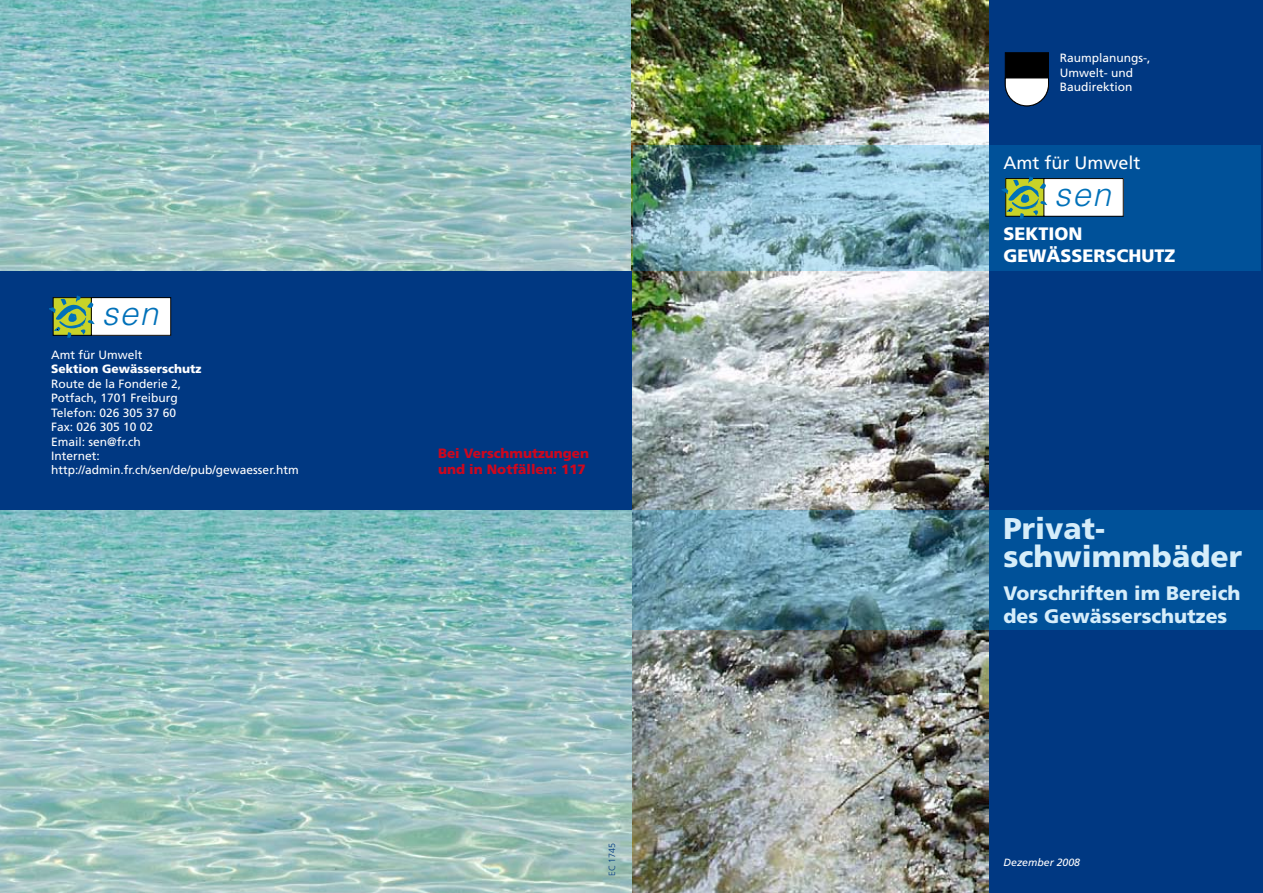
<style>
.page{position:relative;width:1263px;height:893px;background:#fff}
.page>*{position:absolute;margin:0;border:0;box-sizing:border-box;transform-origin:0 0}
.t1{font:italic 300 32.7px "Helvetica";letter-spacing:.055em;color:#0071b9}
.t2{font:900 30px/28.5px "Frutiger";color:#d5edfa}
.t3{font:900 19.5px/23.4px "Frutiger";color:#d5edfa}
.t4{font:900 18px/21.6px "Frutiger";color:#fff}
.t5{font:18px "Frutiger";color:#fff}
.t6{font:900 13.5px/16.2px "Frutiger";color:#cd071e}
.t7{font:12px/14.4px "Frutiger";color:#fff}
.t8{font:900 12px "Frutiger";color:#fff}
.t9{font:italic 10.5px "Frutiger";color:#fff}
.t10{font:300 9px "Frutiger";color:#003882}
</style>
<div class="page">
<img style="left:0;top:0;width:986px;height:893px">
<div style="left:986px;top:0;width:277px;height:893px;background:#003882"></div>
<svg style="left:634px;top:145px;width:627px;height:126px;background:#4d87ac"></svg>
<svg style="left:1001px;top:176px;width:122px;height:43px;background:#b1c6b5"></svg>
<svg style="left:631px;top:510px;width:632px;height:119px;background:#3c79a2"></svg>
<div style="left:0;top:271px;width:631px;height:239px;background:#003882"></div>
<svg style="left:49px;top:295px;width:123px;height:43px;background:#b0c2b1"></svg>
<svg style="left:1005px;top:52px;width:44px;height:54px;background:#65696f"></svg>
<h1 class="t1" style="left:102px;top:293px;width:58px">sen</h1>
<p class="t7" style="left:51px;top:348px;width:93px">Amt für Umwelt</p>
<p class="t8" style="left:51px;top:362px;width:152px">Sektion Gewässerschutz</p>
<p class="t7" style="left:51px;top:376px;width:249px">Route de la Fonderie 2,<br>Potfach, 1701 Freiburg<br>Telefon: 026 305 37 60<br>Fax: 026 305 10 02<br>Email: sen@fr.ch<br>Internet: http://admin.fr.ch/sen/de/pub/gewaesser.htm</p>
<p class="t6" style="left:438px;top:445px;width:153px">Bei Verschmutzungen und in Notfällen: 117</p>
<p class="t10" style="left:607px;top:876px;width:35px;rotate:-90deg">EC 1745</p>
<p class="t7" style="left:1060px;top:51px;width:92px">Raumplanungs-,<br>Umwelt- und<br>Baudirektion</p>
<h3 class="t5" style="left:1003px;top:152px;width:139px">Amt für Umwelt</h3>
<h1 class="t1" style="left:1054px;top:174px;width:58px">sen</h1>
<h3 class="t4" style="left:1003px;top:223px;width:174px">SEKTION<br>GEWÄSSERSCHUTZ</h3>
<h2 class="t2" style="left:1003px;top:514px;width:240px">Privat&shy;schwimmbäder</h2>
<h3 class="t3" style="left:1003px;top:581px;width:238px">Vorschriften im Bereich des Gewässerschutzes</h3>
<p class="t9" style="left:1003px;top:856px;width:78px">Dezember 2008</p>
</div>
